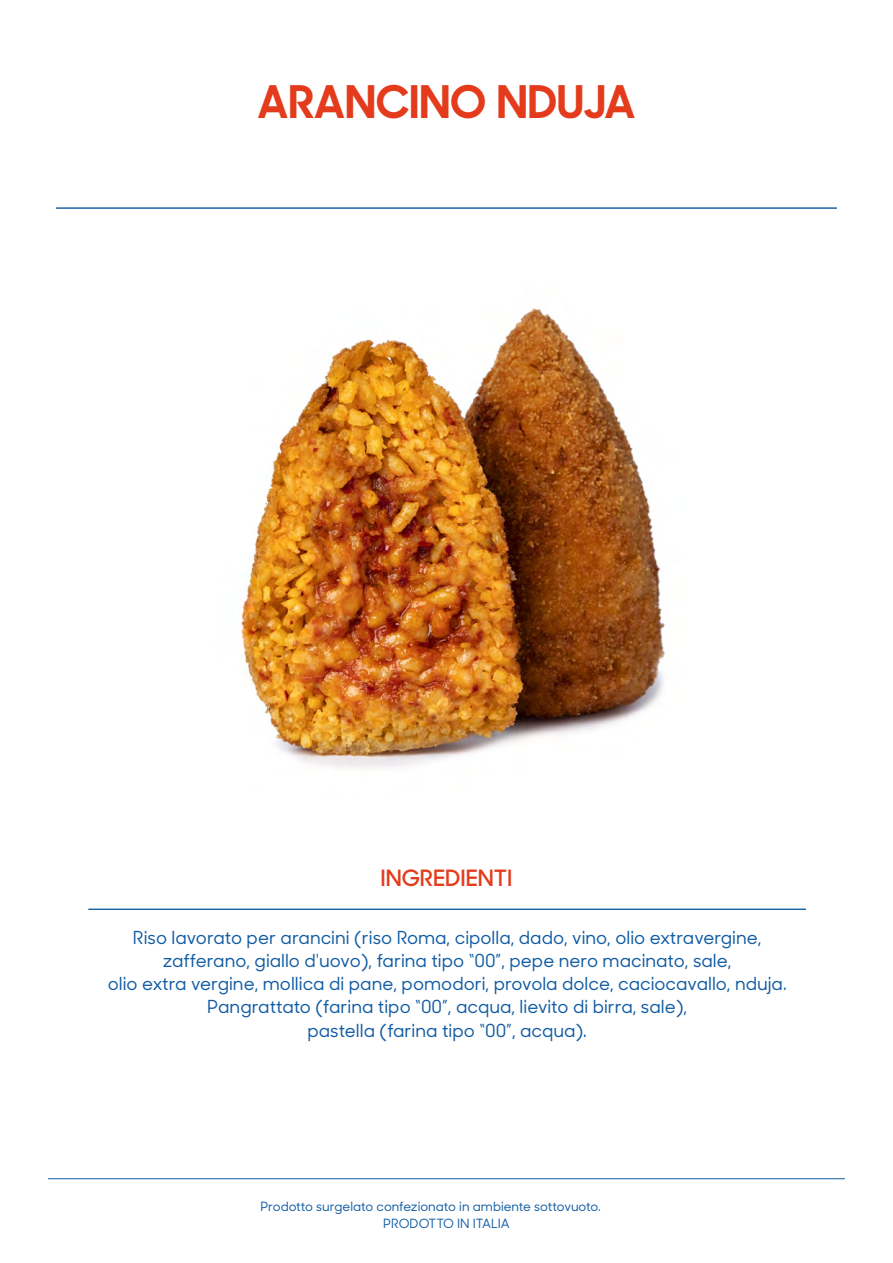
<style>
.page{position:relative;width:893px;height:1263px;background:#fff}
.page>*{position:absolute;margin:0;border:0;box-sizing:border-box;transform-origin:0 0}
.t1{font:700 45px "Sharp Sans No 1";color:#e33b1c}
.t2{font:600 22.5px "Sharp Sans No 1";color:#e33b1c}
.t3{font:500 18px/23.2px "Sharp Sans No 1";color:#105ba3;text-align:center}
.t4{font:500 12.75px/16.5px "Sharp Sans No 1";color:#105ba3}
</style>
<div class="page">
<hr style="left:48px;top:1178px;width:797px;height:1px;background:#105ba3">
<hr style="left:88px;top:908px;width:718px;height:2px;background:#105ba3">
<hr style="left:56px;top:207px;width:781px;height:2px;background:#105ba3">
<img style="left:241px;top:308px;width:425px;height:461px">
<h1 class="t1" style="left:258px;top:68px;width:379px">ARANCINO NDUJA</h1>
<p class="t2" style="left:380px;top:861px;width:134px">INGREDIENTI</p>
<p class="t3" style="left:108px;top:925px;width:680px">Riso lavorato per arancini (riso Roma, cipolla, dado, vino, olio extravergine, zafferano, giallo d'uovo), farina tipo “00”, pepe nero macinato, sale,<br>olio extra vergine, mollica di pane, pomodori, provola dolce, caciocavallo, nduja.<br>Pangrattato (farina tipo “00”, acqua, lievito di birra, sale),<br>pastella (farina tipo “00”, acqua).</p>
<p class="t4" style="left:383px;top:1198px;width:219px;text-indent:-123px">Prodotto surgelato confezionato in ambiente sottovuoto.<br>PRODOTTO IN ITALIA</p>
</div>
